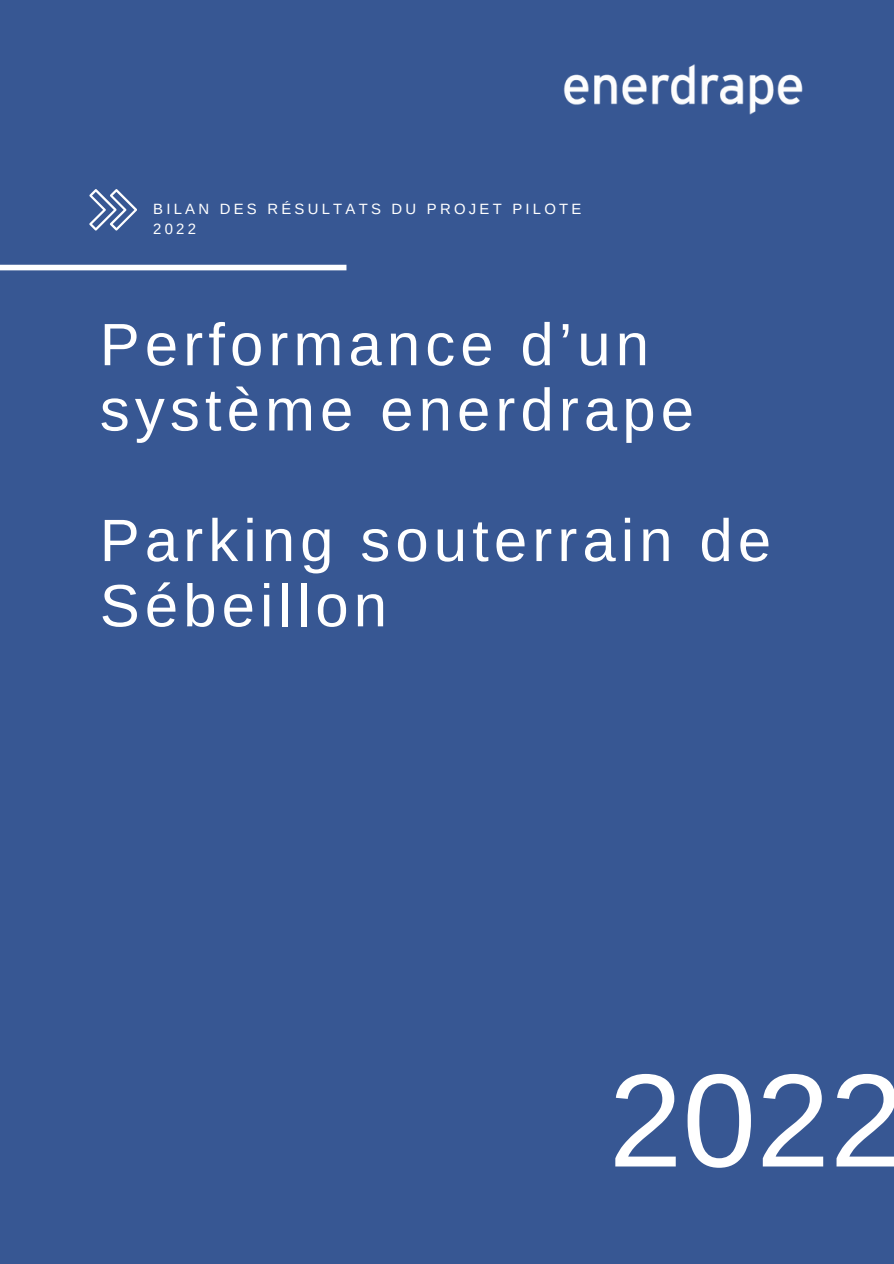
<style>
.page{position:relative;width:894px;height:1264px;background:#fff}
.page>*{position:absolute;margin:0;border:0;box-sizing:border-box;transform-origin:0 0}
.t1{font:132.45px "Arimo";color:#fff}
.t2{font:59.7px/65.2px "Arimo";letter-spacing:.085em;color:#fff}
.t3{font:14.85px "Arimo";letter-spacing:.22em;color:#fff}
</style>
<div class="page">
<div style="left:0;top:0;width:893px;height:1263px;background:#375793"></div>
<div style="left:0;top:265px;width:346px;height:5px;background:#fff"></div>
<svg style="left:89px;top:189px;width:48px;height:41px"></svg>
<img style="left:563px;top:64px;width:240px;height:51px">
<h2 class="t3" style="left:153px;top:201px;width:429px">BILAN DES RÉSULTATS DU PROJET PILOTE</h2>
<h2 class="t3" style="left:153px;top:221px;width:44px">2022</h2>
<p class="t2" style="left:100px;top:312px;width:595px">Performance d’un système enerdrape</p>
<p class="t2" style="left:100px;top:507px;width:672px">Parking souterrain de<br>Sébeillon</p>
<p class="t1" style="left:608px;top:1046px;width:296px">2022</p>
</div>
